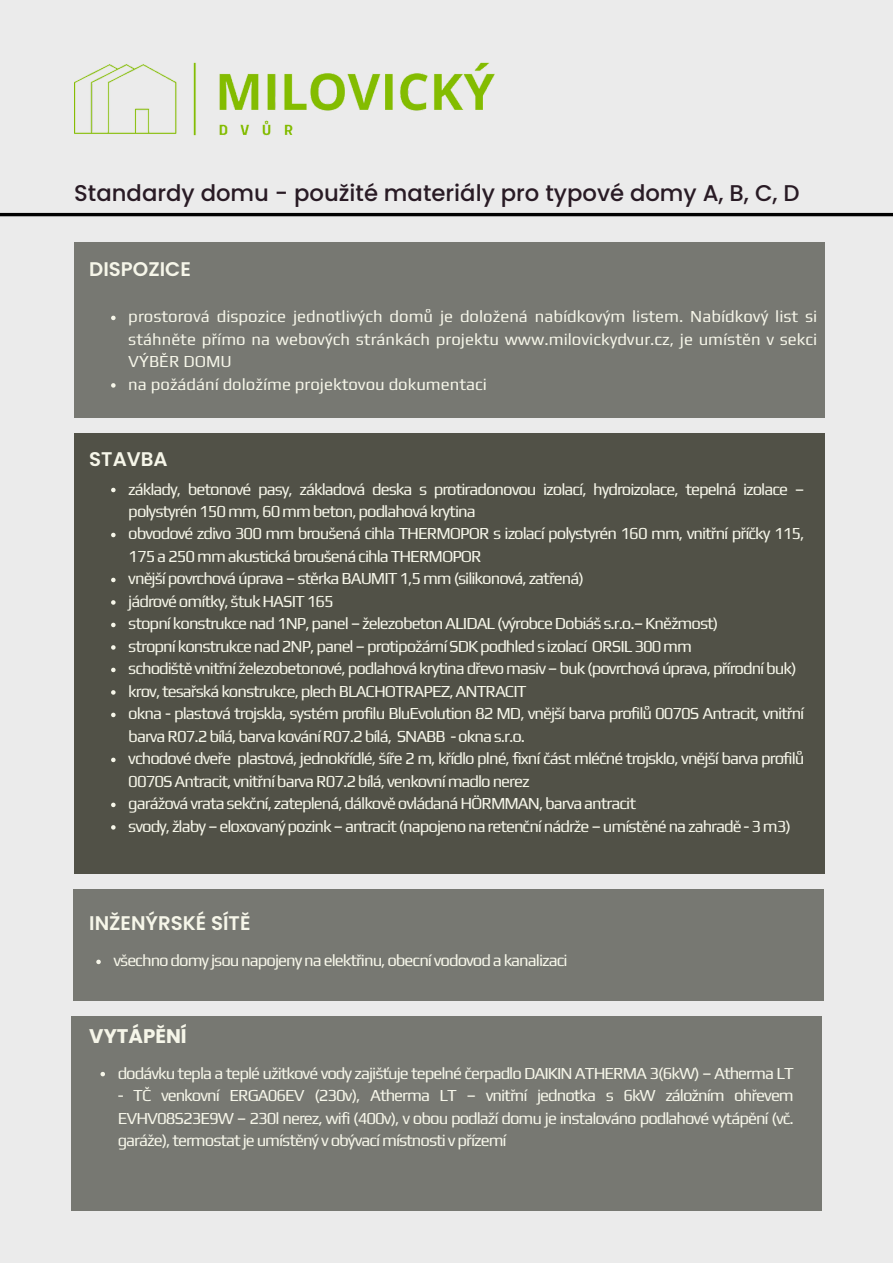
<style>
.page{position:relative;width:893px;height:1264px;background:#fff}
.page>*{position:absolute;margin:0;border:0;box-sizing:border-box;transform-origin:0 0}
.t1{font:500 22.8px "Poppins";color:#291b25}
.t2{font:600 19.8px "Poppins";color:#f6f6e9}
.t3{font:700 19.8px "Poppins";color:#f6f6e9}
.t4{font:16.8px/22.5px "Play";letter-spacing:-.06em;color:#f6f6e9}
.t5{font:16.8px "Play";color:#f6f6e9}
</style>
<div class="page">
<div style="left:0;top:0;width:892px;height:1262px;background:#ebebeb"></div>
<div style="left:74px;top:433px;width:750px;height:440px;background:#515147"></div>
<div style="left:73px;top:889px;width:750px;height:111px;background:#777872"></div>
<div style="left:74px;top:242px;width:750px;height:175px;background:#777872"></div>
<hr style="left:0;top:213px;width:892px;height:3px;background:#000">
<img style="left:74px;top:62px;width:421px;height:74px">
<svg style="left:111px;top:316px;width:5px;height:4px"></svg>
<svg style="left:111px;top:383px;width:5px;height:4px"></svg>
<svg style="left:111px;top:488px;width:5px;height:4px"></svg>
<svg style="left:111px;top:532px;width:5px;height:5px"></svg>
<svg style="left:111px;top:577px;width:5px;height:5px"></svg>
<svg style="left:111px;top:600px;width:5px;height:4px"></svg>
<svg style="left:111px;top:622px;width:5px;height:5px"></svg>
<svg style="left:111px;top:645px;width:5px;height:4px"></svg>
<svg style="left:111px;top:667px;width:5px;height:5px"></svg>
<svg style="left:111px;top:690px;width:5px;height:4px"></svg>
<svg style="left:111px;top:712px;width:5px;height:5px"></svg>
<svg style="left:111px;top:757px;width:5px;height:5px"></svg>
<svg style="left:111px;top:802px;width:5px;height:5px"></svg>
<svg style="left:111px;top:825px;width:5px;height:4px"></svg>
<svg style="left:96px;top:959px;width:5px;height:5px"></svg>
<div style="left:71px;top:1016px;width:750px;height:195px;background:#777872"></div>
<svg style="left:100px;top:1071px;width:5px;height:5px"></svg>
<p class="t1" style="left:74px;top:177px;width:727px">Standardy domu - použité materiály pro typové domy A, B, C, D</p>
<p class="t2" style="left:89px;top:255px;width:103px">DISPOZICE</p>
<p class="t4" style="left:128px;top:305px;width:690px;text-align:justify">prostorová dispozice jednotlivých domů je doložená nabídkovým listem. Nabídkový list si stáhněte přímo na webových stránkách projektu www.milovickydvur.cz, je umístěn v sekci VÝBĚR DOMU</p>
<p class="t5" style="left:128px;top:374px;width:360px">na požádání doložíme projektovou dokumentaci</p>
<p class="t2" style="left:89px;top:445px;width:80px">STAVBA</p>
<p class="t4" style="left:128px;top:477px;width:677px">základy, betonové pasy, základová deska s protiradonovou izolací, hydroizolace, tepelná izolace – polystyrén 150 mm, 60 mm beton, podlahová krytina</p>
<p class="t4" style="left:128px;top:522px;width:677px">obvodové zdivo 300 mm broušená cihla THERMOPOR s izolací polystyrén 160 mm, vnitřní příčky 115,<br>175 a 250 mm akustická broušená cihla THERMOPOR</p>
<p class="t4" style="left:128px;top:567px;width:457px">vnější povrchová úprava – stěrka BAUMIT 1,5 mm (silikonová, zatřená)</p>
<p class="t4" style="left:128px;top:589px;width:207px">jádrové omítky, štuk HASIT 165</p>
<p class="t4" style="left:128px;top:612px;width:591px">stopní konstrukce nad 1NP, panel – železobeton ALIDAL (výrobce Dobiáš s.r.o.– Kněžmost)</p>
<p class="t4" style="left:128px;top:634px;width:565px">stropní konstrukce nad 2NP, panel – protipožární SDK podhled s izolací ORSIL 300 mm</p>
<p class="t4" style="left:128px;top:657px;width:669px">schodiště vnitřní železobetonové, podlahová krytina dřevo masiv – buk (povrchová úprava, přírodní buk)</p>
<p class="t4" style="left:128px;top:679px;width:400px">krov, tesařská konstrukce, plech BLACHOTRAPEZ, ANTRACIT</p>
<p class="t4" style="left:128px;top:702px;width:677px">okna - plastová trojskla, systém profilu BluEvolution 82 MD, vnější barva profilů 0070S Antracit, vnitřní barva R07.2 bílá, barva kování R07.2 bílá, SNABB - okna s.r.o.</p>
<p class="t4" style="left:128px;top:747px;width:677px">vchodové dveře plastová, jednokřídlé, šíře 2 m, křídlo plné, fixní část mléčné trojsklo, vnější barva profilů<br>0070S Antracit, vnitřní barva R07.2 bílá, venkovní madlo nerez</p>
<p class="t4" style="left:128px;top:792px;width:509px">garážová vrata sekční, zateplená, dálkově ovládaná HÖRMMAN, barva antracit</p>
<p class="t4" style="left:128px;top:814px;width:664px">svody, žlaby – eloxovaný pozink – antracit (napojeno na retenční nádrže – umístěné na zahradě - 3 m3)</p>
<p class="t2" style="left:89px;top:908px;width:163px">INŽENÝRSKÉ SÍTĚ</p>
<p class="t4" style="left:113px;top:949px;width:455px">všechno domyjsou napojeny na elektřinu, obecnívodovod a kanalizaci</p>
<p class="t3" style="left:89px;top:1022px;width:99px">VYTÁPĚNÍ</p>
<p class="t4" style="left:118px;top:1061px;width:677px">dodávku tepla a teplé užitkové vody zajišťuje tepelné čerpadlo DAIKIN ATHERMA 3(6kW) – Atherma LT</p>
<p class="t4" style="left:118px;top:1083px;width:677px;text-align:justify">- TČ venkovní ERGA06EV (230v), Atherma LT – vnitřní jednotka s 6kW záložním ohřevem EVHV08S23E9W – 230l nerez, wifi (400v), v obou podlaží domu je instalováno podlahové vytápění (vč. garáže), termostat je umístěný v obývací místnosti v přízemí</p>
</div>
